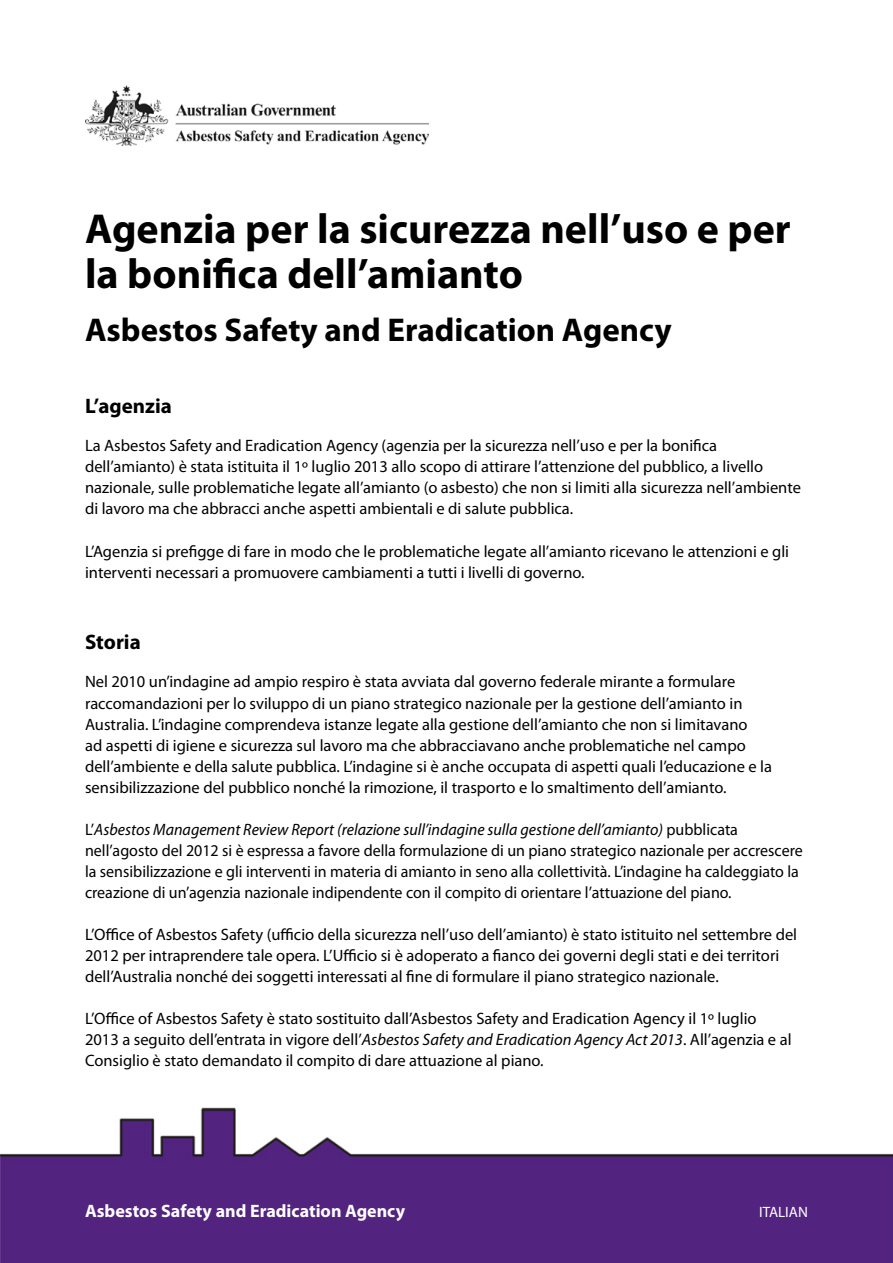
<style>
.page{position:relative;width:893px;height:1263px;background:#fff}
.page>*{position:absolute;margin:0;border:0;box-sizing:border-box;transform-origin:0 0}
.MAIN_HEAD{font:700 42px/45px "Myriad Pro";color:#000}
.MAIN_HEAD_ENGLISH{font:700 33px "Myriad Pro";color:#000}
.SUBHEAD1{font:700 21px "Myriad Pro";color:#000}
.t1{font:700 18px "Myriad Pro";color:#fff}
.BODY{font:16.5px/21px "Myriad Pro";color:#000}
.t2{font:15px "Myriad Pro";color:#fff}
.s1{font-style:italic}
</style>
<div class="page">
<img style="left:0;top:1107px;width:893px;height:156px">
<img style="left:85px;top:85px;width:344px;height:61px">
<p class="MAIN_HEAD" style="left:85px;top:205px;width:707px">Agenzia per la sicurezza nell’uso e per la bonifica dell’amianto</p>
<p class="MAIN_HEAD_ENGLISH" style="left:85px;top:309px;width:588px">Asbestos Safety and Eradication Agency</p>
<p class="SUBHEAD1" style="left:85px;top:392px;width:88px">L’agenzia</p>
<p class="BODY" style="left:85px;top:435px;width:717px">La Asbestos Safety and Eradication Agency (agenzia per la sicurezza nell’uso e per la bonifica dell’amianto) è stata istituita il 1º luglio 2013 allo scopo di attirare l’attenzione del pubblico, a livello nazionale, sulle problematiche legate all’amianto (o asbesto) che non si limiti alla sicurezza nell’ambiente di lavoro ma che abbracci anche aspetti ambientali e di salute pubblica.</p>
<p class="BODY" style="left:85px;top:540px;width:706px">L’Agenzia si prefigge di fare in modo che le problematiche legate all’amianto ricevano le attenzioni e gli interventi necessari a promuovere cambiamenti a tutti i livelli di governo.</p>
<p class="SUBHEAD1" style="left:85px;top:629px;width:57px">Storia</p>
<p class="BODY" style="left:85px;top:671px;width:688px">Nel 2010 un’indagine ad ampio respiro è stata avviata dal governo federale mirante a formulare raccomandazioni per lo sviluppo di un piano strategico nazionale per la gestione dell’amianto in Australia. L’indagine comprendeva istanze legate alla gestione dell’amianto che non si limitavano<br>ad aspetti di igiene e sicurezza sul lavoro ma che abbracciavano anche problematiche nel campo dell’ambiente e della salute pubblica. L’indagine si è anche occupata di aspetti quali l’educazione e la sensibilizzazione del pubblico nonché la rimozione, il trasporto e lo smaltimento dell’amianto.</p>
<p class="BODY" style="left:85px;top:818px;width:719px">L’<span class="s1">Asbestos Management Review Report (relazione sull’indagine sulla gestione dell’amianto)</span> pubblicata nell’agosto del 2012 si è espressa a favore della formulazione di un piano strategico nazionale per accrescere la sensibilizzazione e gli interventi in materia di amianto in seno alla collettività. L’indagine ha caldeggiato la creazione di un’agenzia nazionale indipendente con il compito di orientare l’attuazione del piano.</p>
<p class="BODY" style="left:85px;top:924px;width:714px">L’Office of Asbestos Safety (ufficio della sicurezza nell’uso dell’amianto) è stato istituito nel settembre del<br>2012 per intraprendere tale opera. L’Ufficio si è adoperato a fianco dei governi degli stati e dei territori dell’Australia nonché dei soggetti interessati al fine di formulare il piano strategico nazionale.</p>
<p class="BODY" style="left:85px;top:1008px;width:708px">L’Office of Asbestos Safety è stato sostituito dall’Asbestos Safety and Eradication Agency il 1º luglio<br>2013 a seguito dell’entrata in vigore dell’<span class="s1">Asbestos Safety and Eradication Agency Act 2013</span>. All’agenzia e al<br>Consiglio è stato demandato il compito di dare attuazione al piano.</p>
<p class="t1" style="left:85px;top:1199px;width:322px">Asbestos Safety and Eradication Agency</p>
<p class="t2" style="left:759px;top:1203px;width:50px">ITALIAN</p>
</div>
